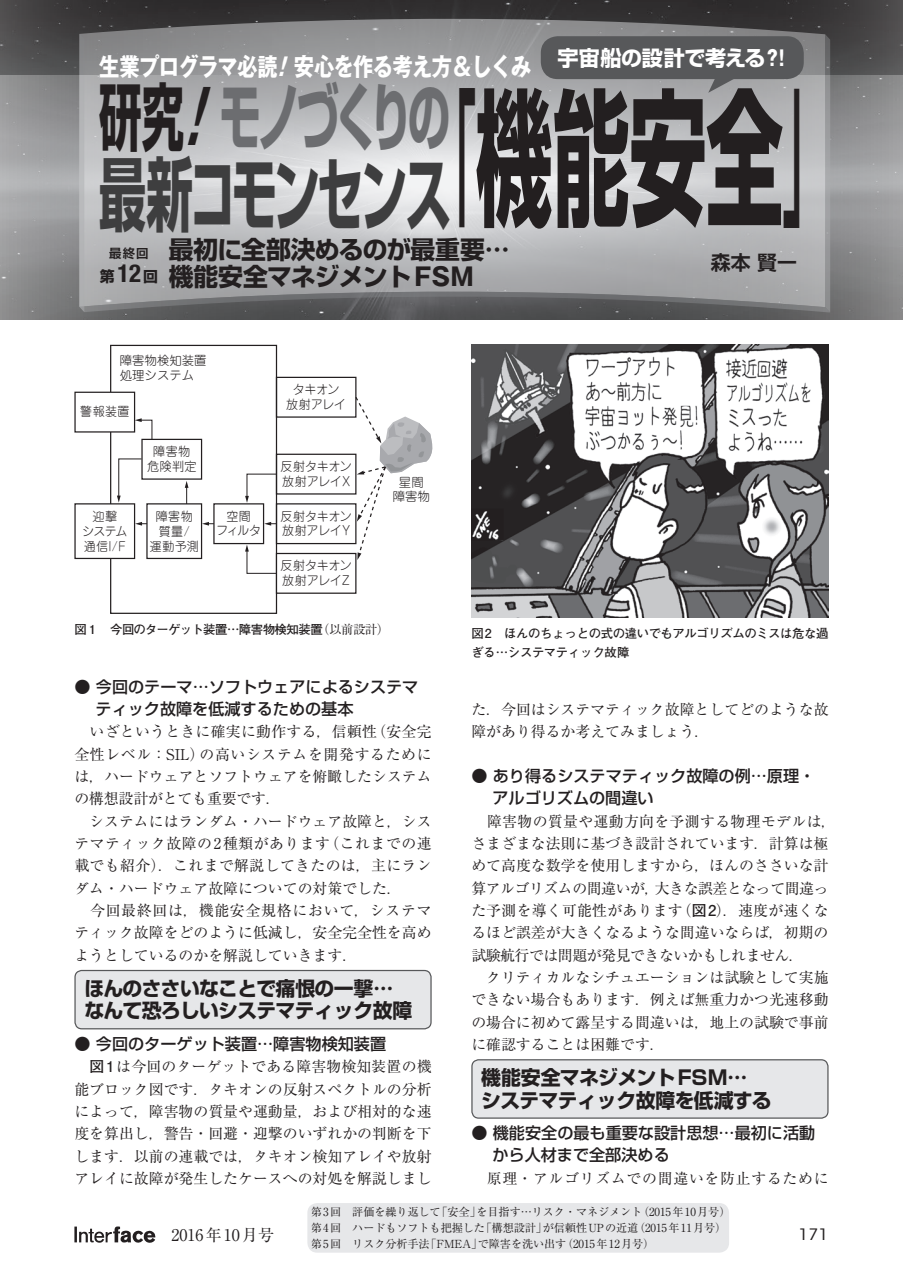
<style>
.page{position:relative;width:903px;height:1275px;background:#fff}
.page>*{position:absolute;margin:0;border:0;box-sizing:border-box;transform-origin:0 0}
.t1{font:700 80.33px "Shin Go Pro";letter-spacing:-.07em;color:#3e3e3f;scale:.58 1}
.t2{font:700 73.67px "Shin Go Pro";letter-spacing:-.095em;color:#6c6d70;scale:.58 1}
.t3{font:700 24.85px/27.3px "Shin Go Pro";letter-spacing:-.035em;color:#231f20}
.t4{font:700 24.85px "Gothic MB101 Pro";letter-spacing:-.035em;color:#fff;scale:.82 1}
.t5{font:700 21px "Shin Go Pro";letter-spacing:-.02em;color:#fff}
.t6{font:700 19.78px/22.4px "Shin Go Pro";letter-spacing:-.035em;color:#231f20}
.t7{font:700 19.78px "Shin Go Pro De";color:#231f20}
.t8{font:500 16.1px/22.4px "Shin Go Pro";color:#231f20}
.t9{font:16.1px "Ryumin Pro";color:#231f20}
.t10{font:15.58px "ITC Avant Garde Std";color:#231f20;scale:1.11 1}
.t11{font:14.88px/22.4px "Ryumin Pro";color:#231f20}
.t12{font:14.88px "Ryumin Pro";letter-spacing:.05em;color:#231f20}
.t13{font:700 14.88px "Shin Go Pro";color:#231f20}
.t14{font:300 12.42px/14.9px "Jun 101 Pro";color:#231f20;text-align:center}
.t15{font:700 12.42px/18.6px "Futo Go B101 Pro";letter-spacing:-.035em;color:#231f20}
.t16{font:300 12.42px/14.9px "Jun 101 Pro";letter-spacing:.035em;color:#231f20;text-align:center}
.t17{font:700 12.42px "Shin Go Pro De";color:#231f20}
.t18{font:11.2px/16.1px "Ryumin Pro";letter-spacing:-.01em;color:#231f20}
.s1{font-style:italic}
.s2{font-family:"Gothic MB101 Pro"}
.s3{color:#231f20}
.s4{font-family:"Gothic MB101 Pro";font-style:italic;color:#231f20}
.s5{font-family:"Gothic MB101 Pro";font-size:147.35px;color:#231f20}
.s6{font-size:147.35px;color:#231f20}
.s7{font-family:"Helvetica Neue";font-stretch:condensed;font-size:24.85px}
.s8{font-family:"Ryumin Pro";font-weight:400}
.s9{font-family:"Futo Go B101 Pro";font-weight:700}
</style>
<div class="page">
<svg style="left:74px;top:1226px;width:81px;height:17px"></svg>
<div style="left:75px;top:970px;width:356px;height:59px;background:#e6e7e9;border-radius:7px"></div>
<div style="left:74px;top:970px;width:358px;height:59px;border:1px solid #57585a;border-radius:7px"></div>
<div style="left:472px;top:1060px;width:356px;height:58px;background:#e6e7e9;border-radius:7px"></div>
<div style="left:471px;top:1059px;width:357px;height:60px;border:1px solid #57585a;border-radius:7px"></div>
<div style="left:307px;top:1203px;width:422px;height:50px;background:#e6e7e9;border-radius:10px"></div>
<div style="left:276px;top:377px;width:80px;height:41px;border:1px solid #231f20"></div>
<div style="left:276px;top:454px;width:80px;height:41px;border:1px solid #231f20"></div>
<div style="left:276px;top:503px;width:80px;height:41px;border:1px solid #231f20"></div>
<div style="left:146px;top:503px;width:56px;height:56px;border:1px solid #231f20"></div>
<div style="left:110px;top:345px;width:167px;height:269px;border:1px solid #231f20"></div>
<div style="left:141px;top:439px;width:61px;height:41px;border:1px solid #231f20"></div>
<div style="left:213px;top:503px;width:51px;height:41px;border:1px solid #231f20"></div>
<div style="left:276px;top:553px;width:80px;height:41px;border:1px solid #231f20"></div>
<div style="left:75px;top:504px;width:60px;height:54px;background:#fff"></div>
<div style="left:74px;top:503px;width:61px;height:56px;border:1px solid #231f20"></div>
<div style="left:75px;top:392px;width:60px;height:40px;background:#fff"></div>
<div style="left:74px;top:392px;width:61px;height:41px;border:1px solid #231f20"></div>
<svg style="left:135px;top:418px;width:18px;height:22px"></svg>
<svg style="left:117px;top:458px;width:25px;height:45px"></svg>
<svg style="left:245px;top:473px;width:32px;height:30px"></svg>
<svg style="left:245px;top:545px;width:32px;height:29px"></svg>
<svg style="left:185px;top:481px;width:3px;height:23px"></svg>
<svg style="left:135px;top:522px;width:12px;height:4px"></svg>
<svg style="left:202px;top:522px;width:12px;height:4px"></svg>
<svg style="left:264px;top:522px;width:12px;height:4px"></svg>
<svg style="left:354px;top:396px;width:78px;height:164px"></svg>
<img style="left:471px;top:345px;width:357px;height:273px">
<img style="left:0;top:0;width:903px;height:320px">
<svg style="left:79px;top:19px;width:746px;height:15px;background:#6f6f70"></svg>
<svg style="left:79px;top:34px;width:751px;height:279px;background:#b0b1b3"></svg>
<h3 class="t4" style="left:99px;top:46px;width:528px">生業プログラマ必読<span class="s1">!</span>安心を作る考え方＆しくみ</h3>
<h3 class="t5" style="left:557px;top:41px;width:231px">宇宙船の設計で考える<span class="s2">？！</span></h3>
<h2 class="t2" style="left:99px;top:59px;width:607px"><span class="s3">研究</span><span class="s4">!</span>モノづくりの</h2>
<h1 class="t1" style="left:99px;top:131px;width:1254px">最新コモンセンス<span class="s5">「</span><span class="s6">機能安全</span><span class="s5">」</span></h1>
<p class="t17" style="left:109px;top:243px;width:41px">最終回</p>
<p class="t13" style="left:100px;top:265px;width:60px">第<span class="s7">12</span>回</p>
<h3 class="t3" style="left:169px;top:233px;width:343px">最初に全部決めるのが最重要<span class="s2">…</span>機能安全マネジメント<span class="s2">FSM</span></h3>
<p class="t14" style="left:120px;top:352px;width:88px;text-align:left">障害物検知装置処理システム</p>
<p class="t14" style="left:80px;top:403px;width:51px">警報装置</p>
<p class="t14" style="left:147px;top:442px;width:51px">障害物危険判定</p>
<p class="t14" style="left:82px;top:507px;width:47px">迎撃<br>システム通信I/F</p>
<p class="t16" style="left:150px;top:507px;width:51px">障害物質量/<br>運動予測</p>
<p class="t14" style="left:216px;top:507px;width:46px">空間<br>フィルタ</p>
<p class="t14" style="left:286px;top:380px;width:62px">タキオン放射アレイ</p>
<p class="t14" style="left:281px;top:457px;width:73px;text-align:left">反射タキオン放射アレイX</p>
<p class="t14" style="left:281px;top:507px;width:73px;text-align:left">反射タキオン放射アレイY</p>
<p class="t14" style="left:281px;top:557px;width:73px;text-align:left">反射タキオン放射アレイZ</p>
<p class="t14" style="left:393px;top:473px;width:39px">星間障害物</p>
<h3 class="t7" style="left:711px;top:247px;width:87px">森本 賢一</h3>
<p class="t15" style="left:74px;top:618px;width:316px">図１　今回のターゲット装置…障害物検知装置<span class="s8">（以前設計）</span></p>
<p class="t15" style="left:471px;top:623px;width:359px">図2　ほんのちょっとの式の違いでもアルゴリズムのミスは危な過ぎる…システマティック故障</p>
<p class="t8" style="left:95px;top:673px;width:324px;text-indent:-21px">● 今回のテーマ…ソフトウェアによるシステマティック故障を低減するための基本</p>
<p class="t11" style="left:74px;top:720px;width:359px">　いざというときに確実に動作する，信頼性（安全完全性レベル：SIL）の高いシステムを開発するためには，ハードウェアとソフトウェアを俯瞰したシステムの構想設計がとても重要です．<br>　システムにはランダム・ハードウェア故障と，システマティック故障の2種類があります（これまでの連載でも紹介）．これまで解説してきたのは，主にランダム・ハードウェア故障についての対策でした．<br>　今回最終回は，機能安全規格において，システマティック故障をどのように低減し，安全完全性を高めようとしているのかを解説していきます．</p>
<h3 class="t6" style="left:84px;top:975px;width:330px">ほんのささいなことで痛恨の一撃…なんて恐ろしいシステマティック故障</h3>
<p class="t8" style="left:74px;top:1030px;width:313px">● 今回のターゲット装置…障害物検知装置</p>
<p class="t11" style="left:74px;top:1054px;width:359px;text-align:justify;text-indent:15px"><span class="s9">図1</span>は今回のターゲットである障害物検知装置の機能ブロック図です．タキオンの反射スペクトルの分析によって，障害物の質量や運動量，および相対的な速度を算出し，警告・回避・迎撃のいずれかの判断を下します．以前の連載では，タキオン検知アレイや放射アレイに故障が発生したケースへの対処を解説しまし</p>
<p class="t11" style="left:471px;top:697px;width:359px">た．今回はシステマティック故障としてどのような故障があり得るか考えてみましょう．</p>
<p class="t8" style="left:492px;top:763px;width:324px;text-indent:-21px">● あり得るシステマティック故障の例…原理・アルゴリズムの間違い</p>
<p class="t11" style="left:471px;top:809px;width:366px">　障害物の質量や運動方向を予測する物理モデルは，さまざまな法則に基づき設計されています．計算は極めて高度な数学を使用しますから，ほんのささいな計算アルゴリズムの間違いが，大きな誤差となって間違った予測を導く可能性があります（<span class="s9">図2</span>）．速度が速くなるほど誤差が大きくなるような間違いならば，初期の試験航行では問題が発見できないかもしれません．<br>　クリティカルなシチュエーションは試験として実施できない場合もあります．例えば無重力かつ光速移動の場合に初めて露呈する間違いは，地上の試験で事前に確認することは困難です．</p>
<h3 class="t6" style="left:481px;top:1064px;width:292px">機能安全マネジメントFSM…システマティック故障を低減する</h3>
<p class="t8" style="left:492px;top:1120px;width:324px;text-indent:-21px">● 機能安全の最も重要な設計思想…最初に活動から人材まで全部決める</p>
<p class="t12" style="left:471px;top:1167px;width:359px">　原理・アルゴリズムでの間違いを防止するために</p>
<p class="t18" style="left:311px;top:1203px;width:421px">第3回　評価を繰り返して「安全」を目指す…リスク・マネジメント（2015年10月号）第4回　ハードもソフトも把握した「構想設計」が信頼性UPの近道（2015年11月号）第5回　リスク分析手法「FMEA」で障害を洗い出す（2015年12月号）</p>
<p class="t9" style="left:155px;top:1222px;width:120px">　2016年10月号</p>
<p class="t10" style="left:798px;top:1225px;width:29px">171</p>
</div>
